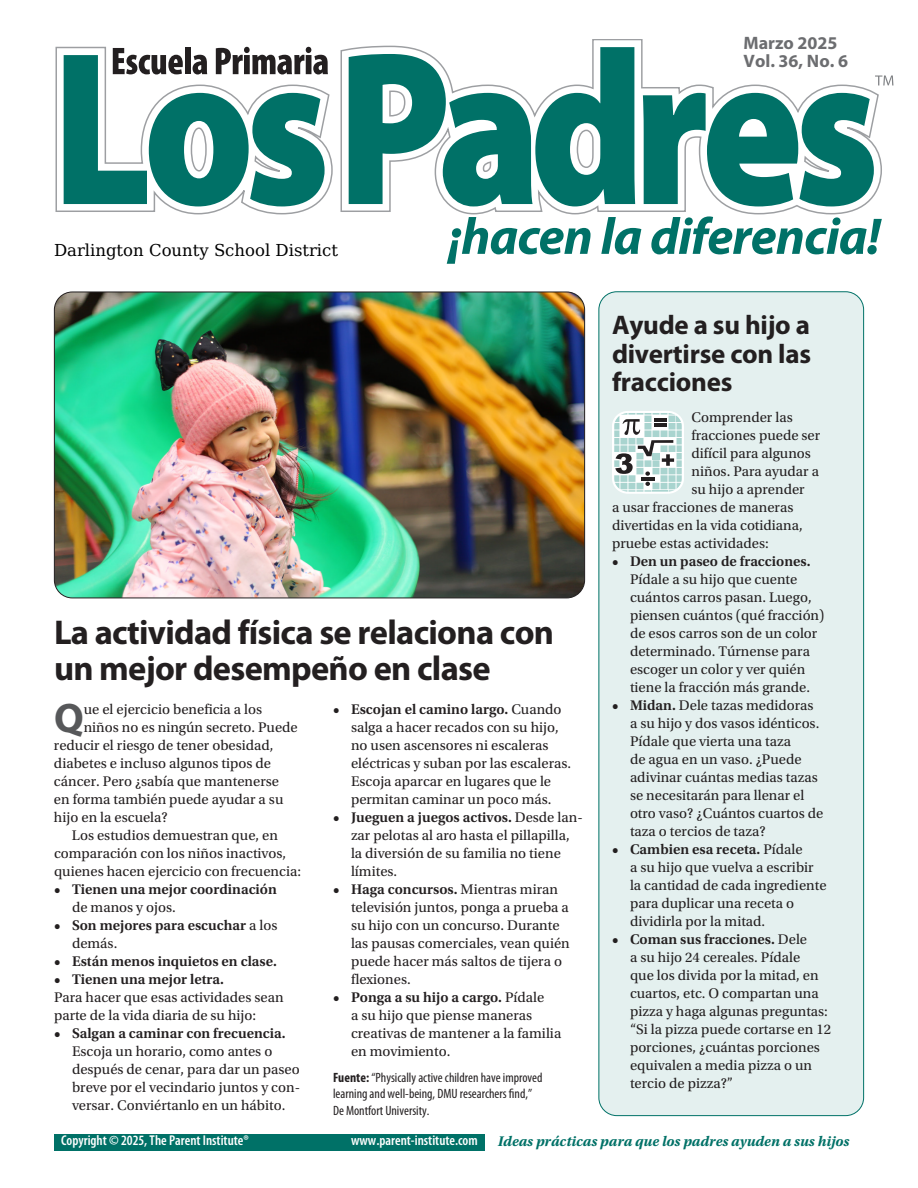
<style>
.page{position:relative;width:918px;height:1188px;background:#fff}
.page>*{position:absolute;margin:0;border:0;box-sizing:border-box;transform-origin:0 0}
.t1{font:700 41.4px "Myriad Pro";color:#57585a}
.t2{font:700 34.5px/36px "Myriad Pro";letter-spacing:-.02em;color:#231f20}
.t3{font:700 27px/28.5px "Myriad Pro";letter-spacing:-.01em;color:#231f20;text-align:justify}
.t4{font:700 18px/18px "Myriad Pro";color:#6c6d70}
.t5{font:16.5px "DejaVu Math Te X Gyre";color:#000}
.t6{font:14.7px/18px "Utopia Std";color:#231f20}
.t7{font:600 14.7px/18px "Utopia Std";color:#231f20}
.t8{font:italic 700 14.7px "Utopia Std";color:#007167}
.t9{font:600 condensed 14.25px "Myriad Pro";color:#fff}
.t10{font:condensed 13.5px/16.5px "Myriad Pro";color:#231f20}
.s1{font-weight:400}
.s2{font-weight:600}
.s3{font-weight:700}
</style>
<div class="page">
<svg style="left:447px;top:217px;width:144px;height:47px"></svg>
<svg style="left:601px;top:217px;width:40px;height:37px"></svg>
<svg style="left:651px;top:216px;width:231px;height:38px"></svg>
<svg style="left:56px;top:39px;width:827px;height:176px"></svg>
<svg style="left:349px;top:47px;width:286px;height:159px"></svg>
<svg style="left:643px;top:93px;width:231px;height:113px"></svg>
<svg style="left:64px;top:47px;width:264px;height:159px"></svg>
<svg style="left:875px;top:76px;width:18px;height:9px"></svg>
<div style="left:599px;top:292px;width:265px;height:824px;background:#e4f0ef;border-radius:18px"></div>
<div style="left:54px;top:1134px;width:430px;height:16px;background:#007167"></div>
<svg style="left:612px;top:411px;width:72px;height:83px"></svg>
<img style="left:54px;top:292px;width:531px;height:306px">
<p class="t4" style="left:744px;top:33px;width:106px">Marzo 2025<br>Vol. 36, No. 6</p>
<p class="t5" style="left:54px;top:243px;width:286px">Darlington County School District</p>
<h2 class="t2" style="left:54px;top:613px;width:502px">La actividad física se relaciona con un mejor desempeño en clase</h2>
<h1 class="t1" style="left:54px;top:691px;width:31px">Q</h1>
<p class="t6" style="left:84px;top:701px;width:180px">ue el ejercicio beneficia a los</p>
<p class="t6" style="left:84px;top:719px;width:216px">niños no es ningún secreto. Puede</p>
<p class="t6" style="left:54px;top:737px;width:221px">reducir el riesgo de tener obesidad,</p>
<p class="t6" style="left:54px;top:755px;width:219px">diabetes e incluso algunos tipos de</p>
<p class="t6" style="left:54px;top:773px;width:227px">cáncer. Pero ¿sabía que mantenerse</p>
<p class="t6" style="left:54px;top:791px;width:231px">en forma también puede ayudar a su</p>
<p class="t6" style="left:54px;top:809px;width:115px">hijo en la escuela?</p>
<p class="t6" style="left:72px;top:827px;width:208px">Los estudios demuestran que, en</p>
<p class="t6" style="left:54px;top:845px;width:234px">comparación con los niños inactivos,</p>
<p class="t6" style="left:54px;top:863px;width:249px">quienes hacen ejercicio con frecuencia:</p>
<p class="t7" style="left:54px;top:881px;width:224px">• Tienen una mejor coordinación</p>
<p class="t6" style="left:72px;top:899px;width:105px">de manos y ojos.</p>
<p class="t7" style="left:72px;top:917px;width:207px;text-indent:-18px">• Son mejores para escuchar <span class="s1">a los demás.</span></p>
<p class="t7" style="left:54px;top:953px;width:224px">• Están menos inquietos en clase.</p>
<p class="t7" style="left:54px;top:971px;width:172px">• Tienen una mejor letra.</p>
<p class="t6" style="left:54px;top:989px;width:231px">Para hacer que esas actividades sean parte de la vida diaria de su hijo:</p>
<p class="t7" style="left:54px;top:1025px;width:233px">• Salgan a caminar con frecuencia.</p>
<p class="t6" style="left:72px;top:1043px;width:230px">Escoja un horario, como antes o después de cenar, para dar un paseo breve por el vecindario juntos y con&shy;versar. Conviértanlo en un hábito.</p>
<p class="t6" style="left:351px;top:701px;width:222px;text-indent:-18px"><span class="s2">• Escojan el camino largo.</span> Cuando salga a hacer recados con su hijo, no usen ascensores ni escaleras eléctricas y suban por las escaleras.<br>Escoja aparcar en lugares que le permitan caminar un poco más.</p>
<p class="t6" style="left:351px;top:809px;width:233px;text-indent:-18px"><span class="s2">• Jueguen a juegos activos.</span> Desde lan&shy;zar pelotas al aro hasta el pillapilla, la diversión de su familia no tiene límites.</p>
<p class="t6" style="left:351px;top:881px;width:220px;text-indent:-18px"><span class="s2">• Haga concursos.</span> Mientras miran televisión juntos, ponga a prueba a su hijo con un concurso. Durante las pausas comerciales, vean quién puede hacer más saltos de tijera o flexiones.</p>
<p class="t6" style="left:351px;top:989px;width:212px;text-indent:-18px"><span class="s2">• Ponga a su hijo a cargo.</span> Pídale<br>a su hijo que piense maneras creativas de mantener a la familia en movimiento.</p>
<p class="t10" style="left:333px;top:1069px;width:211px"><span class="s3">Fuente:</span> “Physically active children have improved learning and well-being, DMU researchers find,”<br>De Montfort University.</p>
<h3 class="t3" style="left:612px;top:310px;width:201px">Ayude a su hijo a divertirse con las fracciones</h3>
<p class="t6" style="left:692px;top:408px;width:103px">Comprender las</p>
<p class="t6" style="left:692px;top:426px;width:130px">fracciones puede ser</p>
<p class="t6" style="left:692px;top:444px;width:121px">difícil para algunos</p>
<p class="t6" style="left:692px;top:462px;width:129px">niños. Para ayudar a</p>
<p class="t6" style="left:692px;top:480px;width:115px">su hijo a aprender</p>
<p class="t6" style="left:612px;top:498px;width:183px">a usar fracciones de maneras</p>
<p class="t6" style="left:612px;top:516px;width:192px">divertidas en la vida cotidiana,</p>
<p class="t6" style="left:612px;top:534px;width:158px">pruebe estas actividades:</p>
<p class="t7" style="left:612px;top:552px;width:200px">• Den un paseo de fracciones.</p>
<p class="t6" style="left:630px;top:570px;width:196px">Pídale a su hijo que cuente cuántos carros pasan. Luego, piensen cuántos (qué fracción) de esos carros son de un color determinado. Túrnense para escoger un color y ver quién tiene la fracción más grande.</p>
<p class="t6" style="left:630px;top:696px;width:195px;text-indent:-18px"><span class="s2">• Midan.</span> Dele tazas medidoras a su hijo y dos vasos idénticos.<br>Pídale que vierta una taza<br>de agua en un vaso. ¿Puede adivinar cuántas medias tazas se necesitarán para llenar el otro vaso? ¿Cuántos cuartos de taza o tercios de taza?</p>
<p class="t6" style="left:630px;top:840px;width:198px;text-indent:-18px"><span class="s2">• Cambien esa receta.</span> Pídale<br>a su hijo que vuelva a escribir la cantidad de cada ingrediente para duplicar una receta o dividirla por la mitad.</p>
<p class="t6" style="left:630px;top:930px;width:203px;text-indent:-18px"><span class="s2">• Coman sus fracciones.</span> Dele<br>a su hijo 24 cereales. Pídale<br>que los divida por la mitad, en cuartos, etc. O compartan una pizza y haga algunas preguntas: “Si la pizza puede cortarse en 12 porciones, ¿cuántas porciones equivalen a media pizza o un tercio de pizza?”</p>
<p class="t9" style="left:61px;top:1132px;width:189px">Copyright © 2025, The Parent Institute®</p>
<p class="t9" style="left:351px;top:1132px;width:128px">www.parent-institute.com</p>
<p class="t8" style="left:498px;top:1133px;width:353px">Ideas prácticas para que los padres ayuden a sus hijos</p>
</div>
